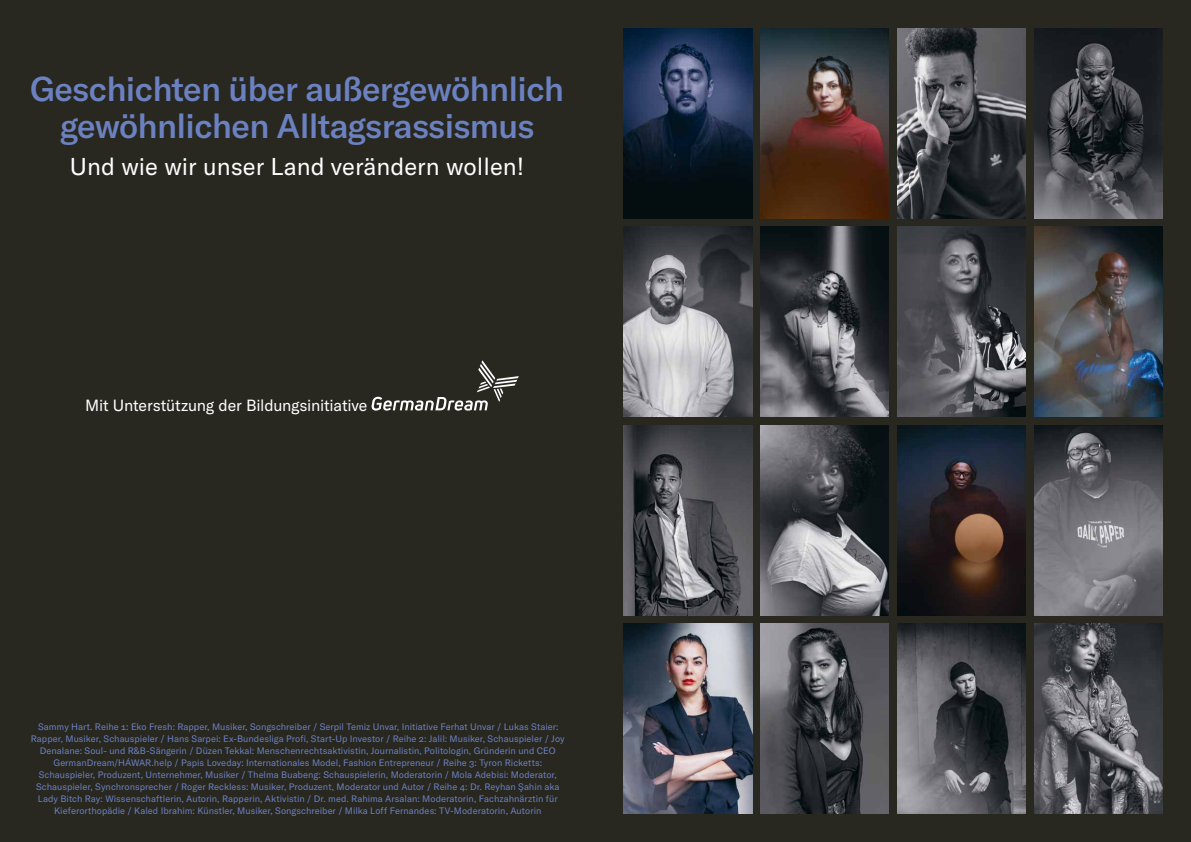
<style>
.page{position:relative;width:1191px;height:842px;background:#282720}
.page>*{position:absolute;margin:0;border:0;box-sizing:border-box;transform-origin:0 0}
.t1{font:500 33.8px/37px "GT America";letter-spacing:-.02em;color:#6b81c0;text-align:center}
.t2{font:24px "GT America";color:#fff}
.t3{font:16px "GT America";letter-spacing:-.015em;color:#fff}
.t4{font:9.2px/12px "GT America";color:#6b81c0;text-align:center}
</style>
<div class="page">
<svg style="left:371px;top:360px;width:148px;height:51px"></svg>
<img style="left:624px;top:28px;width:128px;height:190px">
<img style="left:897px;top:28px;width:128px;height:190px">
<img style="left:760px;top:28px;width:129px;height:190px">
<img style="left:1034px;top:28px;width:128px;height:190px">
<img style="left:624px;top:227px;width:128px;height:190px">
<img style="left:897px;top:227px;width:128px;height:190px">
<img style="left:760px;top:227px;width:129px;height:190px">
<img style="left:1034px;top:227px;width:128px;height:190px">
<img style="left:624px;top:425px;width:128px;height:190px">
<img style="left:897px;top:425px;width:128px;height:190px">
<img style="left:760px;top:425px;width:129px;height:190px">
<img style="left:1034px;top:425px;width:128px;height:190px">
<img style="left:624px;top:624px;width:128px;height:190px">
<img style="left:897px;top:624px;width:128px;height:190px">
<img style="left:760px;top:624px;width:129px;height:190px">
<img style="left:1034px;top:624px;width:128px;height:190px">
<h1 class="t1" style="left:30px;top:70px;width:536px">Geschichten über außergewöhnlich gewöhnlichen Alltagsrassismus</h1>
<h2 class="t2" style="left:70px;top:152px;width:456px">Und wie wir unser Land verändern wollen!</h2>
<h3 class="t3" style="left:85px;top:395px;width:284px">Mit Unterstützung der Bildungsinitiative</h3>
<p class="t4" style="left:31px;top:720px;width:535px">Sammy Hart. Reihe 1: Eko Fresh: Rapper, Musiker, Songschreiber / Serpil Temiz Unvar, Initiative Ferhat Unvar / Lukas Staier:<br>Rapper, Musiker, Schauspieler / Hans Sarpei: Ex-Bundesliga Profi, Start-Up Investor / Reihe 2: Jalil: Musiker, Schauspieler / Joy Denalane: Soul- und R&amp;B-Sängerin / Düzen Tekkal: Menschenrechtsaktivistin, Journalistin, Politologin, Gründerin und CEO GermanDream/HÁWAR.help / Papis Loveday: Internationales Model, Fashion Entrepreneur / Reihe 3: Tyron Ricketts:<br>Schauspieler, Produzent, Unternehmer, Musiker / Thelma Buabeng: Schauspielerin, Moderatorin / Mola Adebisi: Moderator, Schauspieler, Synchronsprecher / Roger Reckless: Musiker, Produzent, Moderator und Autor / Reihe 4: Dr. Reyhan Şahin aka Lady Bitch Ray: Wissenschaftlerin, Autorin, Rapperin, Aktivistin / Dr. med. Rahima Arsalan: Moderatorin, Fachzahnärztin für Kieferorthopädie / Kaled Ibrahim: Künstler, Musiker, Songschreiber / Milka Loff Fernandes: TV-Moderatorin, Autorin</p>
</div>
